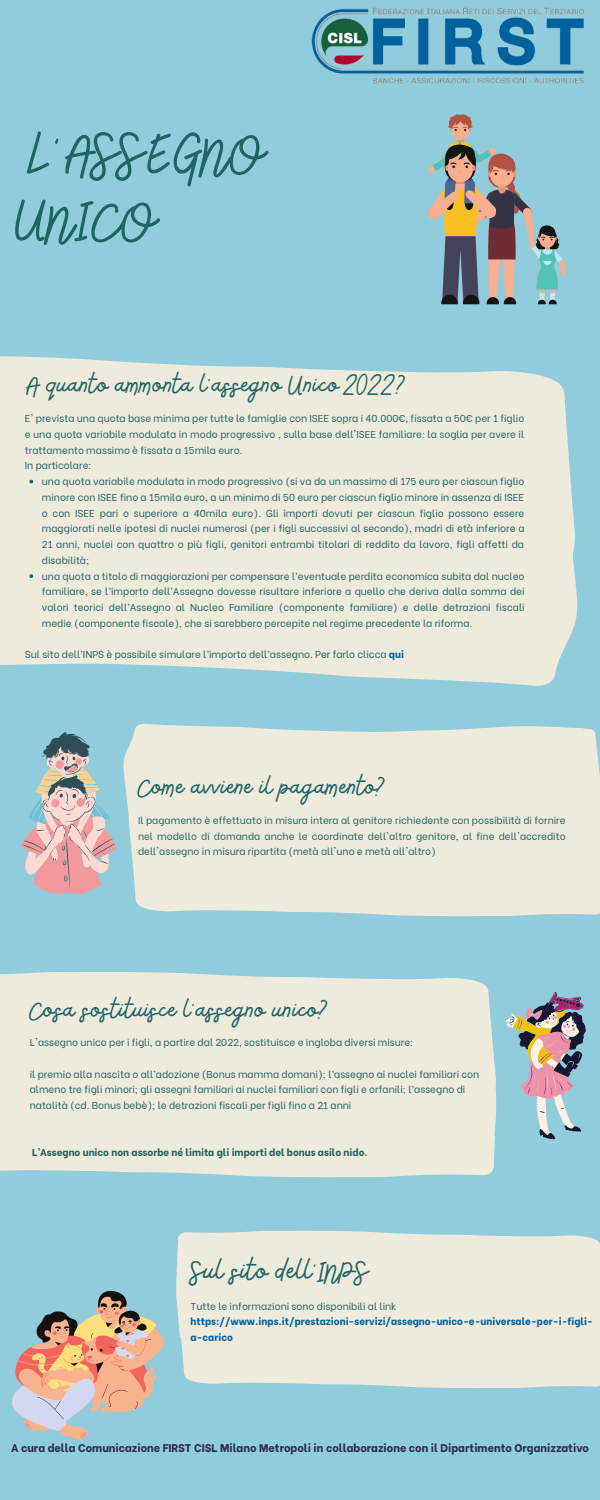
<style>
.page{position:relative;width:600px;height:1500px;background:#90ccdb}
.page>*{position:absolute;margin:0;border:0;box-sizing:border-box;transform-origin:0 0}
.t1{font:64.4px "Bellaboo";letter-spacing:.01em;color:#1f6566}
.t2{font:32.7px "Bellaboo";letter-spacing:.01em;color:#1f6566}
.t3{font:30px "Bellaboo";letter-spacing:.01em;color:#1f6566}
.t4{font:800 11.1px "Be Vietnam";color:#2e2b51}
.t5{font:10px/15.8px "Be Vietnam";color:#1f6566;text-align:justify}
.t6{font:800 10px/15.8px "Be Vietnam";color:#00619e}
.t7{font:800 10px "Be Vietnam";color:#1f6566}
.s1{font-weight:800;color:#00619e}
</style>
<div class="page">
<svg style="left:134px;top:882px;width:466px;height:35px;background:#e4e7db"></svg>
<div style="left:123px;top:729px;width:477px;height:153px;background:#efebdc"></div>
<svg style="left:0;top:1161px;width:494px;height:17px;fill:#efebdc"></svg>
<div style="left:0;top:972px;width:497px;height:189px;background:#efebdc"></div>
<svg style="left:0;top:304px;width:557px;height:70px"></svg>
<svg style="left:0;top:374px;width:591px;height:358px;fill:#efebdc"></svg>
<svg style="left:457px;top:139px;width:6px;height:3px"></svg>
<div style="left:452px;top:116px;width:17px;height:24px;background:#f9ae8f;border-radius:9px"></div>
<svg style="left:448px;top:114px;width:25px;height:21px"></svg>
<svg style="left:427px;top:142px;width:139px;height:162px"></svg>
<img style="left:312px;top:8px;width:272px;height:76px">
<svg style="left:21px;top:732px;width:96px;height:162px"></svg>
<svg style="left:506px;top:992px;width:80px;height:147px"></svg>
<svg style="left:12px;top:1291px;width:152px;height:149px"></svg>
<svg style="left:29px;top:480px;width:4px;height:4px"></svg>
<svg style="left:29px;top:574px;width:4px;height:4px"></svg>
<svg style="left:184px;top:1375px;width:416px;height:14px;fill:#efebdc"></svg>
<div style="left:176px;top:1230px;width:424px;height:145px;background:#efebdc"></div>
<p class="t1" style="left:29px;top:109px;width:235px">L'ASSEGNO</p>
<p class="t1" style="left:15px;top:177px;width:141px">UNICO</p>
<p class="t3" style="left:25px;top:365px;width:383px">A quanto ammonta l'assegno Unico 2022?</p>
<p class="t5" style="left:25px;top:409px;width:501px">E' prevista una quota base minima per tutte le famiglie con ISEE sopra i 40.000€, fissata a 50€ per 1 figlio e una quota variabile modulata in modo progressivo , sulla base dell'ISEE familiare: la soglia per avere il trattamento massimo è fissata a 15mila euro.</p>
<p class="t5" style="left:25px;top:457px;width:68px">In particolare:</p>
<p class="t5" style="left:42px;top:472px;width:484px">una quota variabile modulata in modo progressivo (si va da un massimo di 175 euro per ciascun figlio minore con ISEE fino a 15mila euro, a un minimo di 50 euro per ciascun figlio minore in assenza di ISEE o con ISEE pari o superiore a 40mila euro). Gli importi dovuti per ciascun figlio possono essere maggiorati nelle ipotesi di nuclei numerosi (per i figli successivi al secondo), madri di età inferiore a 21 anni, nuclei con quattro o più figli, genitori entrambi titolari di reddito da lavoro, figli affetti da disabilità;</p>
<p class="t5" style="left:42px;top:567px;width:484px">una quota a titolo di maggiorazioni per compensare l’eventuale perdita economica subita dal nucleo familiare, se l’importo dell’Assegno dovesse risultare inferiore a quello che deriva dalla somma dei valori teorici dell’Assegno al Nucleo Familiare (componente familiare) e delle detrazioni fiscali medie (componente fiscale), che si sarebbero percepite nel regime precedente la riforma.</p>
<p class="t5" style="left:25px;top:646px;width:381px">Sul sito dell’INPS è possibile simulare l’importo dell’assegno. Per farlo clicca <span class="s1">qui</span></p>
<p class="t3" style="left:138px;top:767px;width:250px">Come avviene il pagamento?</p>
<p class="t5" style="left:138px;top:811px;width:429px">Il pagamento è effettuato in misura intera al genitore richiedente con possibilità di fornire nel modello di domanda anche le coordinate dell'altro genitore, al fine dell'accredito dell'assegno in misura ripartita (metà all'uno e metà all'altro)</p>
<p class="t3" style="left:30px;top:990px;width:301px">Cosa sostituisce l'assegno unico?</p>
<p class="t5" style="left:30px;top:1033px;width:385px">L'assegno unico per i figli, a partire dal 2022, sostituisce e ingloba diversi misure:</p>
<p class="t5" style="left:30px;top:1065px;width:451px;text-align:left">il premio alla nascita o all’adozione (Bonus mamma domani); l’assegno ai nuclei familiari con almeno tre figli minori; gli assegni familiari ai nuclei familiari con figli e orfanili; l’assegno di natalità (cd. Bonus bebè); le detrazioni fiscali per figli fino a 21 anni</p>
<p class="t7" style="left:32px;top:1144px;width:337px">L’Assegno unico non assorbe né limita gli importi del bonus asilo nido.</p>
<p class="t2" style="left:191px;top:1250px;width:179px">Sul sito dell'INPS</p>
<p class="t5" style="left:191px;top:1297px;width:207px">Tutte le informazioni sono disponibili al link</p>
<p class="t6" style="left:191px;top:1313px;width:404px">https://www.inps.it/prestazioni-servizi/assegno-unico-e-universale-per-i-figli&shy;a-carico</p>
<p class="t4" style="left:11px;top:1438px;width:580px">A cura della Comunicazione FIRST CISL Milano Metropoli in collaborazione con il Dipartimento Organizzativo</p>
</div>
